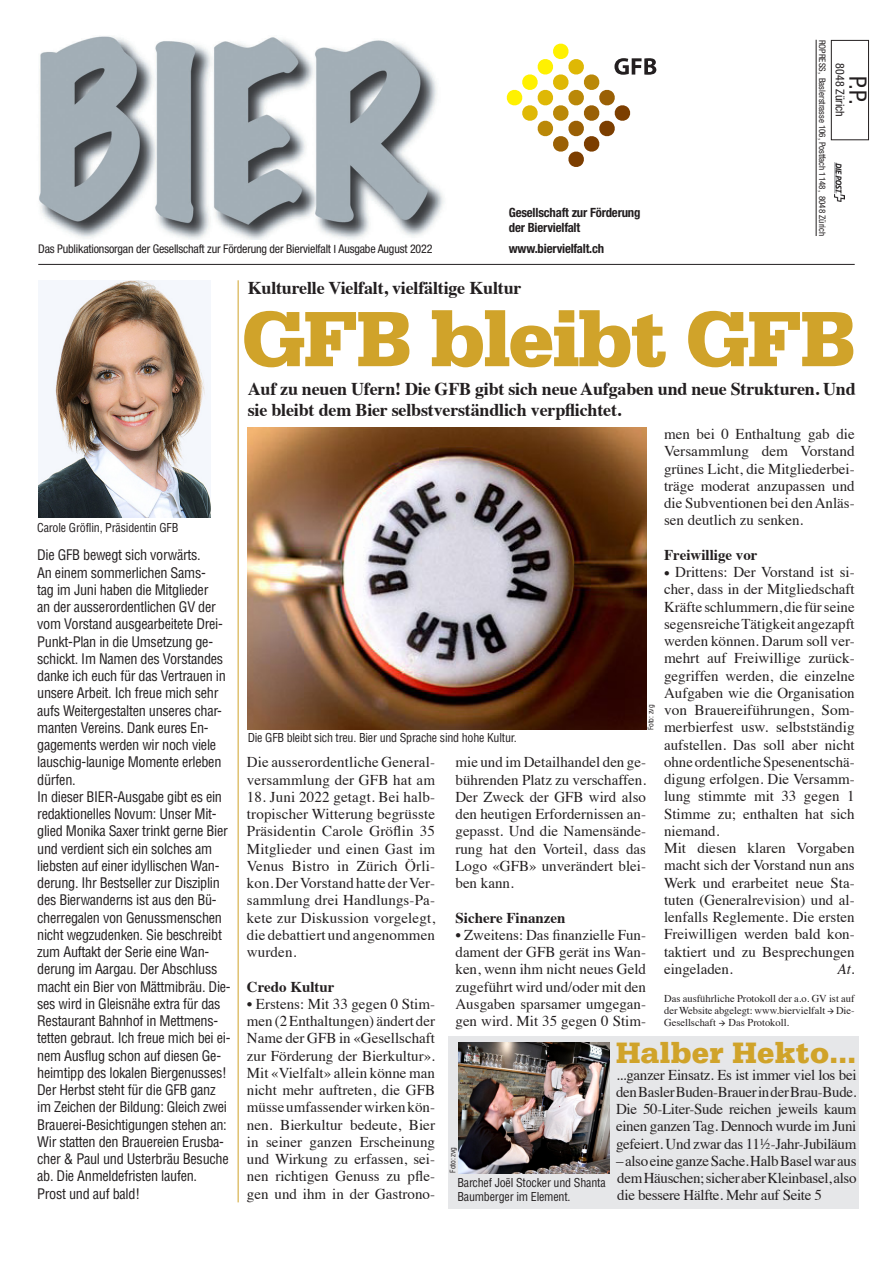
<style>
.page{position:relative;width:893px;height:1263px;background:#fff}
.page>*{position:absolute;margin:0;border:0;box-sizing:border-box;transform-origin:0 0}
.Titel{font:900 82.8px "Serifa Std";letter-spacing:-.025em;color:#d0a32a}
.Titel-2{font:900 31.2px "Serifa Std";letter-spacing:.01em;color:#d0a32a}
.t1{font:condensed 24px "Helvetica Neue";color:#231f20}
.Lead{font:700 18px/21px "Times";letter-spacing:-.01em;color:#231f20}
.Lauftext{font:15px/17.2px "Times";color:#231f20;text-align:justify}
.Untertitel{font:700 15px "Times";color:#231f20}
.Lauftext-2{font:700 15px "Times";color:#231f20}
.Lauftext-3{font:italic 15px "Times";color:#231f20}
.Editorial{font:condensed 14.25px/17.2px "Helvetica LT Std";letter-spacing:-.02em;color:#231f20}
.Editorial-2{font:700 condensed 12.75px "Helvetica Neue";letter-spacing:-.015em;color:#231f20}
.Bildlegende{font:condensed 12px/14.2px "Helvetica LT Std";letter-spacing:-.015em;color:#231f20}
.Editorial-3{font:condensed 12px "Helvetica Neue";letter-spacing:-.015em;color:#231f20}
.Lauftext-4{font:10.5px/12px "Times";color:#231f20;text-align:justify}
.t2{font:condensed 9px "Helvetica Neue";color:#231f20}
.Bildlegende-2{font:condensed 7.5px "Helvetica LT Std";letter-spacing:-.015em;color:#231f20}
.s1{font-family:"Myriad Pro";font-stretch:normal}
.s2{color:#fff}
.s3{font-style:normal}
</style>
<div class="page">
<img style="left:39px;top:36px;width:406px;height:203px">
<hr style="left:816px;top:40px;width:1px;height:196px;background:#231f20">
<div style="left:831px;top:40px;width:38px;height:100px;border:1px solid #231f20"></div>
<img style="left:835px;top:162px;width:9px;height:39px">
<svg style="left:507px;top:44px;width:149px;height:123px"></svg>
<hr style="left:38px;top:264px;width:817px;height:1px;background:#231f20">
<img style="left:38px;top:280px;width:172px;height:238px">
<hr style="left:238px;top:280px;width:1px;height:922px;background:#d0a32a">
<div style="left:449px;top:1036px;width:410px;height:172px;background:#e6e7e9"></div>
<img style="left:458px;top:1043px;width:151px;height:130px">
<img style="left:248px;top:428px;width:398px;height:302px">
<p class="Editorial-3" style="left:38px;top:242px;width:396px">Das Publikationsorgan der Gesellschaft zur Förderung der Biervielfalt <span class="s1">І</span> Ausgabe August 2022</p>
<p class="Editorial-2" style="left:509px;top:205px;width:133px">Gesellschaft zur Förderung</p>
<p class="Editorial-2" style="left:509px;top:220px;width:73px">der Biervielfalt</p>
<p class="Editorial-2" style="left:509px;top:241px;width:97px">www.biervielfalt.ch</p>
<p class="t2" style="left:827px;top:40px;width:204px;rotate:90deg">ROPRESS, Baslerstrasse 106, Postfach 1148, 8048 Zürich<span class="s2">m</span></p>
<p class="Editorial-3" style="left:847px;top:63px;width:55px;rotate:90deg">8048 Zürich</p>
<p class="t1" style="left:872px;top:76px;width:30px;rotate:90deg">P.P.</p>
<p class="Bildlegende" style="left:37px;top:520px;width:143px">Carole Gröflin, Präsidentin GFB</p>
<p class="Editorial" style="left:37px;top:546px;width:190px">Die GFB bewegt sich vorwärts.<br>An einem sommerlichen Sams&shy;tag im Juni haben die Mitglieder<br>an der ausserordentlichen GV der vom Vorstand ausgearbeitete Drei-<br>Punkt-Plan in die Umsetzung ge&shy;schickt. Im Namen des Vorstandes danke ich euch für das Vertrauen in unsere Arbeit. Ich freue mich sehr aufs Weitergestalten unseres char&shy;manten Vereins. Dank eures En&shy;gagements werden wir noch viele lauschig-launige Momente erleben dürfen.</p>
<p class="Editorial" style="left:37px;top:788px;width:195px">In dieser BIER-Ausgabe gibt es ein redaktionelles Novum: Unser Mit&shy;glied Monika Saxer trinkt gerne Bier und verdient sich ein solches am liebsten auf einer idyllischen Wan&shy;derung. Ihr Bestseller zur Disziplin des Bierwanderns ist aus den Bü&shy;cherregalen von Genussmenschen nicht wegzudenken. Sie beschreibt zum Auftakt der Serie eine Wan&shy;derung im Aargau. Der Abschluss macht ein Bier von Mättmibräu. Die&shy;ses wird in Gleisnähe extra für das Restaurant Bahnhof in Mettmens&shy;tetten gebraut. Ich freue mich bei ei&shy;nem Ausflug schon auf diesen Ge&shy;heimtipp des lokalen Biergenusses!</p>
<p class="Editorial" style="left:37px;top:1081px;width:193px">Der Herbst steht für die GFB ganz im Zeichen der Bildung: Gleich zwei Brauerei-Besichtigungen stehen an:<br>Wir statten den Brauereien Erusba&shy;cher &amp; Paul und Usterbräu Besuche ab. Die Anmeldefristen laufen.</p>
<p class="Editorial" style="left:37px;top:1185px;width:104px">Prost und auf bald!</p>
<p class="Lead" style="left:248px;top:276px;width:275px">Kulturelle Vielfalt, vielfältige Kultur</p>
<p class="Titel" style="left:241px;top:290px;width:616px">GFB bleibt GFB</p>
<p class="Lead" style="left:248px;top:376px;width:609px">Auf zu neuen Ufern! Die GFB gibt sich neue Aufgaben und neue Strukturen. Und sie bleibt dem Bier selbstverständlich verpflichtet.</p>
<p class="Lauftext" style="left:664px;top:424px;width:192px">men bei 0 Enthaltung gab die Versammlung dem Vorstand grünes Licht, die Mitgliederbei&shy;träge moderat anzupassen und die Subventionen bei den Anläs&shy;sen deutlich zu senken.</p>
<p class="Lauftext-2" style="left:664px;top:540px;width:95px">Freiwillige vor</p>
<p class="Lauftext" style="left:664px;top:562px;width:192px">● Drittens: Der Vorstand ist si&shy;cher, dass in der Mitgliedschaft Kräfte schlummern, die für seine segensreiche Tätigkeit angezapft werden können. Darum soll ver&shy;mehrt auf Freiwillige zurück&shy;gegriffen werden, die einzelne Aufgaben wie die Organisation von Brauereiführungen, Som&shy;merbierfest usw. selbstständig aufstellen. Das soll aber nicht ohne ordentliche Spesenentschä&shy;digung erfolgen. Die Versamm&shy;lung stimmte mit 33 gegen 1<br>Stimme zu; enthalten hat sich niemand.</p>
<p class="Lauftext" style="left:664px;top:838px;width:192px">Mit diesen klaren Vorgaben macht sich der Vorstand nun ans Werk und erarbeitet neue Sta&shy;tuten (Generalrevision) und al&shy;lenfalls Reglemente. Die ersten Freiwilligen werden bald kon&shy;taktiert und zu Besprechungen eingeladen.</p>
<p class="Bildlegende-2" style="left:646px;top:730px;width:27px;rotate:-90deg">Foto: zvg</p>
<p class="Bildlegende" style="left:248px;top:731px;width:271px">Die GFB bleibt sich treu. Bier und Sprache sind hohe Kultur.</p>
<p class="Lauftext" style="left:247px;top:752px;width:190px">Die ausserordentliche General&shy;versammlung der GFB hat am</p>
<p class="Lauftext" style="left:247px;top:787px;width:190px">18. Juni 2022 getagt. Bei halb&shy;tropischer Witterung begrüsste Präsidentin Carole Gröflin 35<br>Mitglieder und einen Gast im Venus Bistro in Zürich Örli&shy;kon. Der Vorstand hatte der Ver&shy;sammlung drei Handlungs-Pa&shy;kete zur Diskussion vorgelegt, die debattiert und angenommen wurden.</p>
<p class="Untertitel" style="left:247px;top:972px;width:89px">Credo Kultur</p>
<p class="Lauftext" style="left:247px;top:994px;width:190px">● Erstens: Mit 33 gegen 0 Stim&shy;men (2 Enthaltungen) ändert der Name der GFB in «Gesellschaft zur Förderung der Bierkultur».<br>Mit «Vielfalt» allein könne man nicht mehr auftreten, die GFB müsse umfassender wirken kön&shy;nen. Bierkultur bedeute, Bier in seiner ganzen Erscheinung und Wirkung zu erfassen, sei&shy;nen richtigen Genuss zu pfle&shy;gen und ihm in der Gastrono-</p>
<p class="Lauftext" style="left:455px;top:752px;width:192px">mie und im Detailhandel den ge&shy;bührenden Platz zu verschaffen.<br>Der Zweck der GFB wird also den heutigen Erfordernissen an&shy;gepasst. Und die Namensände&shy;rung hat den Vorteil, dass das Logo «GFB» unverändert blei&shy;ben kann.</p>
<p class="Untertitel" style="left:455px;top:903px;width:112px">Sichere Finanzen</p>
<p class="Lauftext" style="left:455px;top:925px;width:192px">● Zweitens: Das finanzielle Fun&shy;dament der GFB gerät ins Wan&shy;ken, wenn ihm nicht neues Geld zugeführt wird und/oder mit den Ausgaben sparsamer umgegan&shy;gen wird. Mit 35 gegen 0 Stim-</p>
<p class="Lauftext-3" style="left:838px;top:956px;width:19px">At<span class="s3">.</span></p>
<p class="Lauftext-4" style="left:664px;top:992px;width:192px">Das ausführliche Protokoll der a.o. GV ist auf der Website abgelegt: www.biervielfalt → Die-Gesellschaft → Das Protokoll.</p>
<p class="Titel-2" style="left:616px;top:1035px;width:242px">Halber Hekto...</p>
<p class="Lauftext" style="left:616px;top:1065px;width:242px">...ganzer Einsatz. Es ist immer viel los bei den Basler Buden-Brauer in der Brau-Bude.<br>Die 50-Liter-Sude reichen jeweils kaum einen ganzen Tag. Dennoch wurde im Juni gefeiert. Und zwar das 11½-Jahr-Jubiläum</p>
<p class="Lauftext" style="left:616px;top:1151px;width:242px">– also eine ganze Sache. Halb Basel war aus dem Häuschen; sicher aber Kleinbasel, also die bessere Hälfte. Mehr auf Seite 5</p>
<p class="Bildlegende-2" style="left:448px;top:1172px;width:27px;rotate:-90deg">Foto: zvg</p>
<p class="Bildlegende" style="left:457px;top:1175px;width:150px">Barchef Joël Stocker und Shanta<br>Baumberger im Element.</p>
</div>
